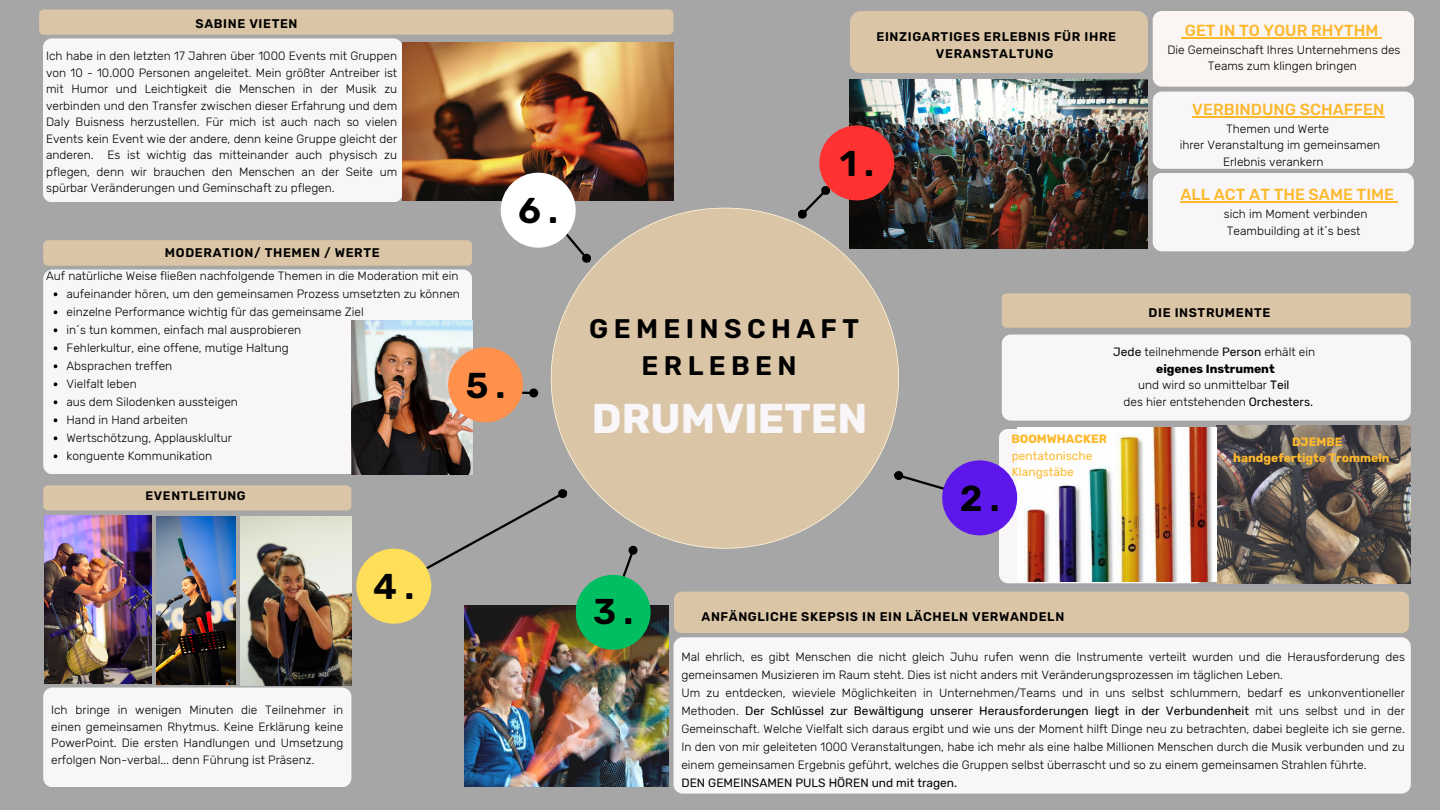
<style>
.page{position:relative;width:1440px;height:810px;background:#a6a6a6}
.page>*{position:absolute;margin:0;border:0;box-sizing:border-box;transform-origin:0 0}
.t1{font:700 41.5px "Rubik";color:#f8f6f8}
.t2{font:600 35.9px "Rubik";color:#000}
.t3{font:600 26.9px/37.5px "Rubik";letter-spacing:.2em;color:#000;text-align:center}
.t4{font:500 16px "Rubik";color:#fdb92e}
.t5{font:600 12.6px/17.2px "Rubik";letter-spacing:.05em;color:#000;text-align:center}
.t6{font:600 12.4px "Rubik";letter-spacing:.05em;color:#000}
.t7{font:300 12px/16.5px "Rubik";color:#000;text-align:justify}
.t8{font:700 12px "Rubik";color:#fdb92e}
.t9{font:12px "Rubik";color:#000}
.t10{font:12px "Rubik";color:#fdb92e}
.t11{font:700 12px "Rubik";color:#000}
.s1{font-weight:400}
</style>
<div class="page">
<svg style="left:551px;top:208px;width:348px;height:341px"></svg>
<div style="left:43px;top:688px;width:308px;height:99px;background:#f8f6f8;border-radius:9px"></div>
<div style="left:674px;top:637px;width:737px;height:157px;background:#f8f6f8;border-radius:9px"></div>
<div style="left:43px;top:38px;width:360px;height:164px;background:#f8f6f8;border-radius:9px"></div>
<div style="left:43px;top:269px;width:429px;height:205px;background:#f8f6f8;border-radius:9px"></div>
<div style="left:1002px;top:335px;width:409px;height:86px;background:#f8f6f8;border-radius:9px"></div>
<div style="left:1153px;top:11px;width:261px;height:76px;background:#fbf6f3;border-radius:9px"></div>
<div style="left:1153px;top:92px;width:261px;height:77px;background:#f8f6f8;border-radius:9px"></div>
<div style="left:1153px;top:173px;width:261px;height:78px;background:#f8f6f8;border-radius:9px"></div>
<div style="left:999px;top:429px;width:206px;height:154px;background:#f8f6f8;border-radius:9px"></div>
<svg style="left:551px;top:200px;width:43px;height:66px"></svg>
<svg style="left:522px;top:390px;width:8px;height:4px"></svg>
<div style="left:530px;top:390px;width:7px;height:6px;background:#000;border-radius:50%"></div>
<div style="left:529px;top:388px;width:9px;height:10px;border:2px solid #000;border-radius:50%"></div>
<svg style="left:892px;top:469px;width:55px;height:38px"></svg>
<svg style="left:794px;top:185px;width:40px;height:37px"></svg>
<svg style="left:368px;top:486px;width:202px;height:119px"></svg>
<svg style="left:609px;top:543px;width:31px;height:42px"></svg>
<div style="left:850px;top:11px;width:298px;height:62px;background:#dac5a7;border-radius:11px"></div>
<div style="left:1002px;top:293px;width:409px;height:35px;background:#dac5a7;border-radius:5px"></div>
<div style="left:674px;top:592px;width:735px;height:41px;background:#dac5a7;border-radius:8px"></div>
<div style="left:43px;top:485px;width:308px;height:26px;background:#dac5a7;border-radius:5px"></div>
<div style="left:43px;top:240px;width:429px;height:26px;background:#dac5a7;border-radius:5px"></div>
<div style="left:39px;top:9px;width:635px;height:26px;background:#dac5a7;border-radius:5px"></div>
<img style="left:850px;top:79px;width:298px;height:170px">
<img style="left:1017px;top:426px;width:394px;height:157px">
<img style="left:464px;top:605px;width:204px;height:182px">
<img style="left:241px;top:516px;width:111px;height:169px">
<img style="left:45px;top:515px;width:106px;height:169px">
<img style="left:156px;top:516px;width:80px;height:168px">
<img style="left:351px;top:321px;width:121px;height:154px">
<img style="left:403px;top:42px;width:270px;height:158px">
<div style="left:819px;top:125px;width:75px;height:75px;background:#ff3131;border-radius:50%"></div>
<svg style="left:54px;top:292px;width:3px;height:4px"></svg>
<svg style="left:54px;top:310px;width:3px;height:4px"></svg>
<svg style="left:54px;top:328px;width:3px;height:4px"></svg>
<svg style="left:54px;top:346px;width:3px;height:4px"></svg>
<svg style="left:54px;top:364px;width:3px;height:4px"></svg>
<svg style="left:54px;top:382px;width:3px;height:4px"></svg>
<svg style="left:54px;top:400px;width:3px;height:4px"></svg>
<svg style="left:54px;top:418px;width:3px;height:4px"></svg>
<svg style="left:54px;top:436px;width:3px;height:4px"></svg>
<svg style="left:54px;top:454px;width:3px;height:4px"></svg>
<hr style="left:1185px;top:37px;width:194px;height:2px;background:#fdb92e">
<hr style="left:1192px;top:116px;width:192px;height:2px;background:#fdb92e">
<hr style="left:1181px;top:202px;width:213px;height:1px;background:#fdb92e">
<div style="left:942px;top:460px;width:75px;height:75px;background:#5e17eb;border-radius:50%"></div>
<div style="left:576px;top:575px;width:75px;height:75px;background:#00bf63;border-radius:50%"></div>
<div style="left:356px;top:549px;width:75px;height:75px;background:#ffde59;border-radius:50%"></div>
<div style="left:448px;top:347px;width:75px;height:75px;background:#ff914d;border-radius:50%"></div>
<div style="left:501px;top:173px;width:75px;height:75px;background:#fff;border-radius:50%"></div>
<p class="t5" style="left:196px;top:15px;width:104px">SABINE VIETEN</p>
<p class="t7" style="left:46px;top:48px;width:353px">Ich habe in den letzten 17 Jahren über 1000 Events mit Gruppen von 10 - 10.000 Personen angeleitet. Mein größter Antreiber ist mit Humor und Leichtigkeit die Menschen in der Musik zu verbinden und den Transfer zwischen dieser Erfahrung und dem Daly Buisness herzustellen. Für mich ist auch nach so vielen Events kein Event wie der andere, denn keine Gruppe gleicht der anderen. Es ist wichtig das mitteinander auch physisch zu pflegen, denn wir brauchen den Menschen an der Seite um spürbar Veränderungen und Geminschaft zu pflegen.</p>
<p class="t5" style="left:165px;top:244px;width:216px">MODERATION/ THEMEN / WERTE</p>
<p class="t7" style="left:46px;top:268px;width:414px">Auf natürliche Weise fließen nachfolgende Themen in die Moderation mit ein</p>
<p class="t7" style="left:67px;top:286px;width:395px">aufeinander hören, um den gemeinsamen Prozess umsetzten zu können</p>
<p class="t7" style="left:67px;top:304px;width:299px">einzelne Performance wichtig für das gemeinsame Ziel</p>
<p class="t7" style="left:67px;top:322px;width:236px">in´s tun kommen, einfach mal ausprobieren</p>
<p class="t7" style="left:67px;top:340px;width:224px">Fehlerkultur, eine offene, mutige Haltung</p>
<p class="t7" style="left:67px;top:358px;width:107px">Absprachen treffen</p>
<p class="t7" style="left:67px;top:376px;width:72px">Vielfalt leben</p>
<p class="t7" style="left:67px;top:394px;width:173px">aus dem Silodenken aussteigen</p>
<p class="t7" style="left:67px;top:412px;width:123px">Hand in Hand arbeiten</p>
<p class="t7" style="left:67px;top:430px;width:167px">Wertschötzung, Applausklultur</p>
<p class="t7" style="left:67px;top:448px;width:147px">konguente Kommunikation</p>
<p class="t2" style="left:466px;top:364px;width:41px">5.</p>
<p class="t6" style="left:145px;top:488px;width:102px">EVENTLEITUNG</p>
<p class="t2" style="left:518px;top:189px;width:42px">6.</p>
<p class="t2" style="left:373px;top:565px;width:43px">4.</p>
<p class="t7" style="left:51px;top:702px;width:294px">Ich bringe in wenigen Minuten die Teilnehmer in einen gemeinsamen Rhytmus. Keine Erklärung keine PowerPoint. Die ersten Handlungen und Umsetzung erfolgen Non-verbal... denn Führung ist Präsenz.</p>
<p class="t5" style="left:877px;top:28px;width:241px">EINZIGARTIGES ERLEBNIS FÜR IHRE<br>VERANSTALTUNG</p>
<p class="t2" style="left:840px;top:142px;width:36px">1.</p>
<p class="t4" style="left:1185px;top:21px;width:195px">GET IN TO YOUR RHYTHM</p>
<p class="t7" style="left:1168px;top:41px;width:234px">Die Gemeinschaft Ihres Unternehmens des</p>
<p class="t7" style="left:1208px;top:58px;width:151px">Teams zum klingen bringen</p>
<p class="t4" style="left:1192px;top:100px;width:194px">VERBINDUNG SCHAFFEN</p>
<p class="t7" style="left:1226px;top:120px;width:104px">Themen und Werte</p>
<p class="t7" style="left:1180px;top:137px;width:202px">ihrer Veranstaltung im gemeinsamen</p>
<p class="t7" style="left:1223px;top:153px;width:102px">Erlebnis verankern</p>
<p class="t4" style="left:1181px;top:185px;width:215px">ALL ACT AT THE SAME TIME</p>
<p class="t7" style="left:1224px;top:206px;width:145px">sich im Moment verbinden</p>
<p class="t7" style="left:1227px;top:222px;width:135px">Teambuilding at it´s best</p>
<p class="t3" style="left:589px;top:310px;width:271px">GEMEINSCHAFT<br>ERLEBEN</p>
<p class="t1" style="left:592px;top:394px;width:277px">DRUMVIETEN</p>
<p class="t2" style="left:960px;top:477px;width:41px">2.</p>
<p class="t5" style="left:1149px;top:304px;width:123px">DIE INSTRUMENTE</p>
<p class="t7" style="left:1113px;top:344px;width:203px"><span class="s1">Jede</span> teilnehmende <span class="s1">Person</span> erhält ein</p>
<p class="t11" style="left:1156px;top:361px;width:120px">eigenes Instrument</p>
<p class="t7" style="left:1138px;top:377px;width:153px">und wird so unmittelbar <span class="s1">Teil</span></p>
<p class="t7" style="left:1124px;top:393px;width:191px">des hier entstehenden <span class="s1">Orchesters.</span></p>
<p class="t8" style="left:1011px;top:432px;width:97px">BOOMWHACKER</p>
<p class="t10" style="left:1012px;top:448px;width:82px">pentatonische</p>
<p class="t10" style="left:1012px;top:465px;width:64px">Klangstäbe</p>
<p class="t8" style="left:1292px;top:434px;width:52px">DJEMBE</p>
<p class="t8" style="left:1233px;top:451px;width:158px">handgefertigte Trommeln</p>
<p class="t2" style="left:593px;top:591px;width:42px">3.</p>
<p class="t5" style="left:702px;top:608px;width:364px">ANFÄNGLICHE SKEPSIS IN EIN LÄCHELN VERWANDELN</p>
<p class="t7" style="left:681px;top:648px;width:725px;line-height:18px">Mal ehrlich, es gibt Menschen die nicht gleich Juhu rufen wenn die Instrumente verteilt wurden und die Herausforderung des gemeinsamen Musizieren im Raum steht. Dies ist nicht anders mit Veränderungsprozessen im täglichen Leben.</p>
<p class="t7" style="left:681px;top:684px;width:725px;line-height:18px">Um zu entdecken, wieviele Möglichkeiten in Unternehmen/Teams und in uns selbst schlummern, bedarf es unkonventioneller Methoden. <span class="s1">Der Schlüssel zur Bewältigung unserer Herausforderungen liegt in der Verbundenheit</span> mit uns selbst und in der Gemeinschaft. Welche Vielfalt sich daraus ergibt und wie uns der Moment hilft Dinge neu zu betrachten, dabei begleite ich sie gerne.<br>In den von mir geleiteten 1000 Veranstaltungen, habe ich mehr als eine halbe Millionen Menschen durch die Musik verbunden und zu einem gemeinsamen Ergebnis geführt, welches die Gruppen selbst überrascht und so zu einem gemeinsamen Strahlen führte.</p>
<p class="t9" style="left:681px;top:775px;width:277px">DEN GEMEINSAMEN PULS HÖREN und mit tragen.</p>
</div>
